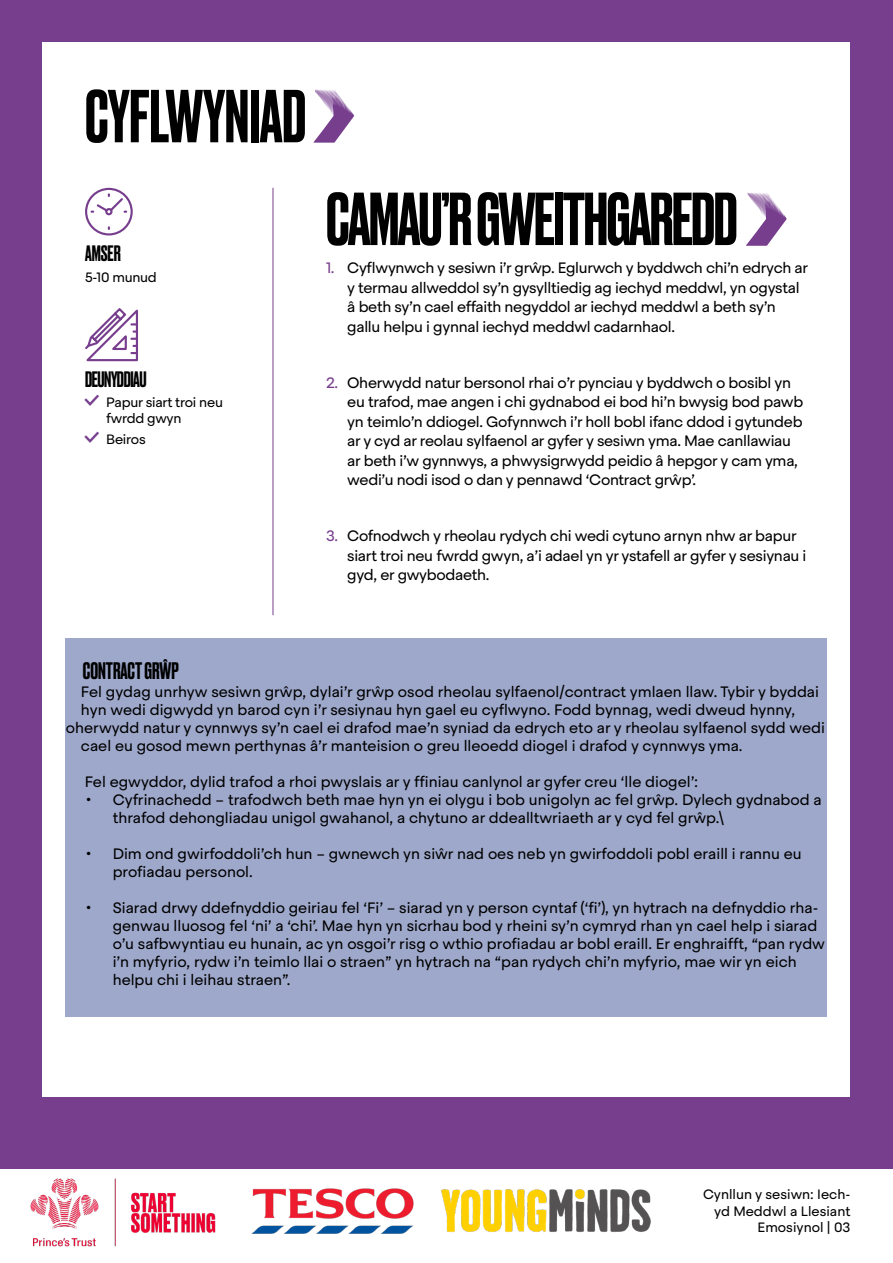
<style>
.page{position:relative;width:893px;height:1263px;background:#fff}
.page>*{position:absolute;margin:0;border:0;box-sizing:border-box;transform-origin:0 0}
.t1{font:500 70.5px "Druk";letter-spacing:-.02em;color:#000}
.t2{font:500 70.5px "Druk";color:#000}
.t3{font:500 22.5px "Druk";color:#000}
.t4{font:500 21px "Druk";letter-spacing:-.02em;color:#000}
.t5{font:15px/18px "Steradian";color:#000}
.t6{font:15px/19.5px "Steradian";letter-spacing:-.02em;color:#000}
.t7{font:13.5px/16.2px "Steradian";letter-spacing:-.01em;color:#000}
.s1{color:#773e8e}
</style>
<div class="page">
<div style="left:0;top:0;width:893px;height:1168px;background:#773e8e"></div>
<div style="left:43px;top:43px;width:807px;height:1054px;background:#fff"></div>
<svg style="left:313px;top:89px;width:41px;height:54px"></svg>
<svg style="left:746px;top:193px;width:41px;height:53px"></svg>
<hr style="left:273px;top:188px;width:1px;height:427px;background:#773e8e">
<svg style="left:85px;top:187px;width:48px;height:49px"></svg>
<svg style="left:85px;top:308px;width:53px;height:54px"></svg>
<img style="left:251px;top:1188px;width:163px;height:46px">
<img style="left:441px;top:1189px;width:210px;height:43px">
<img style="left:11px;top:1168px;width:227px;height:79px">
<div style="left:66px;top:639px;width:761px;height:378px;background:#9ea8cb"></div>
<h1 class="t2" style="left:85px;top:68px;width:223px">CYFLWYNIAD</h1>
<h3 class="t4" style="left:85px;top:239px;width:37px">AMSER</h3>
<p class="t7" style="left:85px;top:269px;width:73px">5-10 munud</p>
<h3 class="t4" style="left:85px;top:365px;width:63px">DEUNYDDIAU</h3>
<p class="t7" style="left:106px;top:394px;width:118px">Papur siart troi neu fwrdd gwyn</p>
<p class="t7" style="left:106px;top:431px;width:41px">Beiros</p>
<h1 class="t1" style="left:326px;top:171px;width:413px">CAMAU’R GWEITHGAREDD</h1>
<p class="t6" style="left:347px;top:258px;width:462px;text-indent:-21px"><span class="s1">1.</span> Cyflwynwch y sesiwn i’r grŵp. Eglurwch y byddwch chi’n edrych ar y termau allweddol sy’n gysylltiedig ag iechyd meddwl, yn ogystal â beth sy’n cael effaith negyddol ar iechyd meddwl a beth sy’n gallu helpu i gynnal iechyd meddwl cadarnhaol.</p>
<p class="t6" style="left:347px;top:373px;width:457px;text-indent:-21px"><span class="s1">2.</span> Oherwydd natur bersonol rhai o’r pynciau y byddwch o bosibl yn eu trafod, mae angen i chi gydnabod ei bod hi’n bwysig bod pawb yn teimlo’n ddiogel. Gofynnwch i’r holl bobl ifanc ddod i gytundeb ar y cyd ar reolau sylfaenol ar gyfer y sesiwn yma. Mae canllawiau ar beth i’w gynnwys, a phwysigrwydd peidio â hepgor y cam yma, wedi’u nodi isod o dan y pennawd ‘Contract grŵp’.</p>
<p class="t6" style="left:347px;top:526px;width:461px;text-indent:-21px"><span class="s1">3.</span> Cofnodwch y rheolau rydych chi wedi cytuno arnyn nhw ar bapur siart troi neu fwrdd gwyn, a’i adael yn yr ystafell ar gyfer y sesiynau i gyd, er gwybodaeth.</p>
<h2 class="t3" style="left:83px;top:655px;width:97px">CONTRACT GRŴP</h2>
<p class="t5" style="left:81px;top:682px;width:740px">Fel gydag unrhyw sesiwn grŵp, dylai’r grŵp osod rheolau sylfaenol/contract ymlaen llaw. Tybir y byddai</p>
<p class="t5" style="left:81px;top:700px;width:716px">hyn wedi digwydd yn barod cyn i’r sesiynau hyn gael eu cyflwyno. Fodd bynnag, wedi dweud hynny,</p>
<p class="t5" style="left:66px;top:718px;width:760px">oherwydd natur y cynnwys sy’n cael ei drafod mae’n syniad da edrych eto ar y rheolau sylfaenol sydd wedi</p>
<p class="t5" style="left:81px;top:736px;width:663px">cael eu gosod mewn perthynas â’r manteision o greu lleoedd diogel i drafod y cynnwys yma.</p>
<p class="t5" style="left:85px;top:772px;width:615px">Fel egwyddor, dylid trafod a rhoi pwyslais ar y ffiniau canlynol ar gyfer creu ‘lle diogel’:</p>
<p class="t5" style="left:113px;top:790px;width:711px;text-indent:-27px">• Cyfrinachedd – trafodwch beth mae hyn yn ei olygu i bob unigolyn ac fel grŵp. Dylech gydnabod a thrafod dehongliadau unigol gwahanol, a chytuno ar ddealltwriaeth ar y cyd fel grŵp.\</p>
<p class="t5" style="left:113px;top:844px;width:691px;text-indent:-27px">• Dim ond gwirfoddoli’ch hun – gwnewch yn siŵr nad oes neb yn gwirfoddoli pobl eraill i rannu eu profiadau personol.</p>
<p class="t5" style="left:113px;top:898px;width:714px;text-indent:-27px">• Siarad drwy ddefnyddio geiriau fel ‘Fi’ – siarad yn y person cyntaf (‘fi’), yn hytrach na defnyddio rha&shy;genwau lluosog fel ‘ni’ a ‘chi’. Mae hyn yn sicrhau bod y rheini sy’n cymryd rhan yn cael help i siarad o’u safbwyntiau eu hunain, ac yn osgoi’r risg o wthio profiadau ar bobl eraill. Er enghraifft, “pan rydw i’n myfyrio, rydw i’n teimlo llai o straen” yn hytrach na “pan rydych chi’n myfyrio, mae wir yn eich helpu chi i leihau straen”.</p>
<p class="t7" style="left:703px;top:1186px;width:149px;text-align:right">Cynllun y sesiwn: Iech&shy;yd Meddwl a Llesiant<br>Emosiynol | 03</p>
</div>
